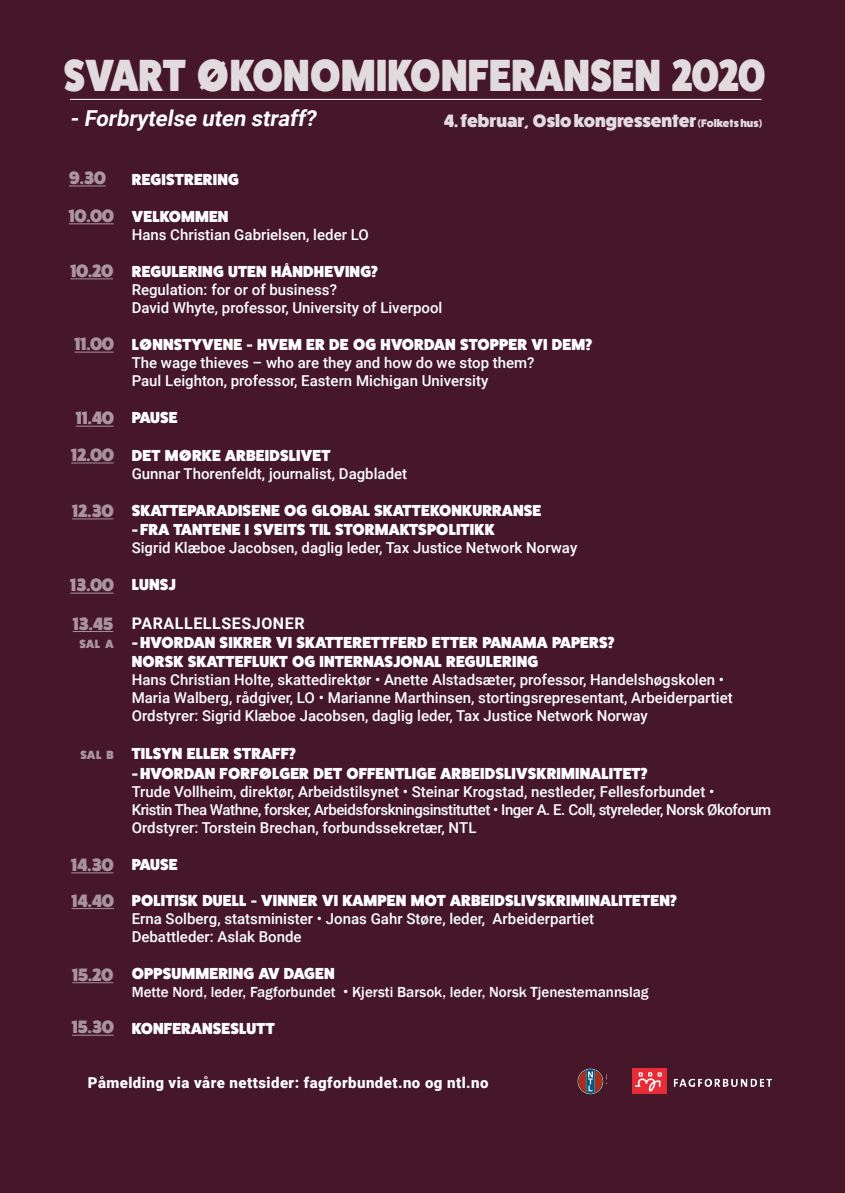
<style>
.page{position:relative;width:845px;height:1193px;background:#fff}
.page>*{position:absolute;margin:0;border:0;box-sizing:border-box;transform-origin:0 0}
.t1{font:800 45.2px "Fat Frank";letter-spacing:.01em;color:#fff;scale:.88 1}
.t2{font:italic 700 22px "Roboto";color:#fff}
.t3{font:800 18px/36.8px "Fat Frank";color:#fff}
.t4{font:800 16px "Fat Frank";letter-spacing:.01em;color:#fff}
.t5{font:700 16px "Roboto";letter-spacing:.035em;color:#fff}
.t6{font:500 15px "Roboto";color:#fff}
.t7{font:500 15px "Roboto";letter-spacing:-.03em;color:#fff}
.t8{font:500 15px "Franklin Gothic";color:#fff}
.t9{font:900 15px "Roboto";letter-spacing:.03em;color:#fff}
.t10{font:800 12px "Fat Frank";letter-spacing:.045em;color:#fff}
.s1{font-size:11px}
.s2{font-family:"Roboto"}
</style>
<div class="page">
<div style="left:0;top:0;width:844px;height:1193px;background:#451729"></div>
<hr style="left:70px;top:99px;width:691px;height:1px;background:#fff">
<hr style="left:70px;top:278px;width:43px;height:1px;background:#fff">
<hr style="left:69px;top:223px;width:45px;height:1px;background:#fff">
<hr style="left:69px;top:185px;width:37px;height:1px;background:#fff">
<hr style="left:75px;top:352px;width:39px;height:1px;background:#fff">
<hr style="left:76px;top:426px;width:38px;height:1px;background:#fff">
<hr style="left:71px;top:462px;width:43px;height:1px;background:#fff">
<hr style="left:72px;top:518px;width:41px;height:1px;background:#fff">
<hr style="left:70px;top:593px;width:44px;height:1px;background:#fff">
<hr style="left:73px;top:631px;width:40px;height:1px;background:#fff">
<hr style="left:71px;top:872px;width:42px;height:1px;background:#fff">
<hr style="left:72px;top:908px;width:42px;height:1px;background:#fff">
<hr style="left:72px;top:982px;width:41px;height:1px;background:#fff">
<hr style="left:72px;top:1035px;width:42px;height:1px;background:#fff">
<svg style="left:577px;top:1068px;width:26px;height:27px"></svg>
<svg style="left:578px;top:1069px;width:29px;height:24px"></svg>
<img style="left:632px;top:1068px;width:139px;height:26px">
<h1 class="t1" style="left:64px;top:50px;width:797px">SVART ØKONOMIKONFERANSEN 2020</h1>
<p class="t3" style="left:443px;top:102px;width:319px">4. februar, Oslo kongressenter <span class="s1">(Folkets hus)</span></p>
<p class="t2" style="left:70px;top:103px;width:252px">-Forbrytelse uten straff?</p>
<p class="t3" style="left:69px;top:160px;width:38px">9.30</p>
<p class="t3" style="left:69px;top:198px;width:46px">10.00</p>
<p class="t3" style="left:70px;top:253px;width:44px">10.20</p>
<p class="t3" style="left:75px;top:326px;width:41px">11.00</p>
<p class="t3" style="left:71px;top:400px;width:44px">11.40<br>12.00</p>
<p class="t3" style="left:72px;top:493px;width:43px">12.30</p>
<p class="t3" style="left:70px;top:566px;width:45px;line-height:38.4px">13.00<br>13.45</p>
<p class="t10" style="left:79px;top:637px;width:36px">SAL A</p>
<p class="t10" style="left:80px;top:748px;width:35px">SAL B</p>
<p class="t3" style="left:71px;top:847px;width:44px;line-height:35.7px">14.30<br>14.40</p>
<p class="t3" style="left:72px;top:956px;width:42px">15.20</p>
<p class="t3" style="left:72px;top:1009px;width:43px">15.30</p>
<p class="t4" style="left:132px;top:170px;width:109px">REGISTRERING</p>
<p class="t4" style="left:132px;top:207px;width:98px">VELKOMMEN</p>
<p class="t6" style="left:132px;top:224px;width:238px">Hans Christian Gabrielsen, leder LO</p>
<p class="t4" style="left:132px;top:262px;width:247px">REGULERING UTEN HÅNDHEVING?</p>
<p class="t6" style="left:132px;top:279px;width:207px">Regulation: for or of business?</p>
<p class="t6" style="left:132px;top:297px;width:312px">David Whyte, professor, University of Liverpool</p>
<p class="t4" style="left:132px;top:336px;width:462px">LØNNSTYVENE - HVEM ER DE OG HVORDAN STOPPER VI DEM?</p>
<p class="t6" style="left:132px;top:352px;width:404px">The wage thieves – who are they and how do we stop them?</p>
<p class="t6" style="left:132px;top:370px;width:358px">Paul Leighton, professor, Eastern Michigan University</p>
<p class="t4" style="left:132px;top:409px;width:47px">PAUSE</p>
<p class="t4" style="left:132px;top:446px;width:200px">DET MØRKE ARBEIDSLIVET</p>
<p class="t6" style="left:132px;top:463px;width:277px">Gunnar Thorenfeldt, journalist, Dagbladet</p>
<p class="t4" style="left:132px;top:501px;width:411px">SKATTEPARADISENE OG GLOBAL SKATTEKONKURRANSE</p>
<p class="t4" style="left:132px;top:520px;width:364px">- FRA TANTENE I SVEITS TIL STORMAKTSPOLITIKK</p>
<p class="t6" style="left:132px;top:537px;width:447px">Sigrid Klæboe Jacobsen, daglig leder, Tax Justice Network Norway</p>
<p class="t4" style="left:132px;top:576px;width:45px">LUNSJ</p>
<p class="t5" style="left:132px;top:612px;width:174px">PARALLELLSESJONER</p>
<p class="t4" style="left:132px;top:633px;width:484px">- HVORDAN SIKRER VI SKATTERETTFERD ETTER PANAMA PAPERS?</p>
<p class="t4" style="left:132px;top:652px;width:408px">NORSK SKATTEFLUKT OG INTERNASJONAL REGULERING</p>
<p class="t6" style="left:132px;top:669px;width:593px">Hans Christian Holte, skattedirektør • Anette Alstadsæter, professor, Handelshøgskolen •</p>
<p class="t6" style="left:132px;top:687px;width:602px">Maria Walberg, rådgiver, LO • Marianne Marthinsen, stortingsrepresentant, Arbeiderpartiet</p>
<p class="t6" style="left:132px;top:705px;width:517px">Ordstyrer: Sigrid Klæboe Jacobsen, daglig leder, Tax Justice Network Norway</p>
<p class="t4" style="left:132px;top:745px;width:165px">TILSYN ELLER STRAFF?</p>
<p class="t4" style="left:132px;top:764px;width:517px">- HVORDAN FORFØLGER DET OFFENTLIGE ARBEIDSLIVSKRIMINALITET?</p>
<p class="t6" style="left:132px;top:781px;width:584px">Trude Vollheim, direktør, Arbeidstilsynet • Steinar Krogstad, nestleder, Fellesforbundet •</p>
<p class="t7" style="left:132px;top:799px;width:641px">Kristin Thea Wathne, forsker, Arbeidsforskningsinstituttet • Inger A. E. Coll, styreleder, Norsk Økoforum</p>
<p class="t6" style="left:132px;top:817px;width:346px">Ordstyrer: Torstein Brechan, forbundssekretær, NTL</p>
<p class="t4" style="left:132px;top:855px;width:47px">PAUSE</p>
<p class="t4" style="left:132px;top:891px;width:546px">POLITISK DUELL - VINNER VI KAMPEN MOT ARBEIDSLIVSKRIMINALITETEN?</p>
<p class="t6" style="left:132px;top:908px;width:464px">Erna Solberg, statsminister • Jonas Gahr Støre, leder, Arbeiderpartiet</p>
<p class="t6" style="left:132px;top:926px;width:171px">Debattleder: Aslak Bonde</p>
<p class="t4" style="left:132px;top:964px;width:204px">OPPSUMMERING AV DAGEN</p>
<p class="t8" style="left:132px;top:983px;width:518px">Mette Nord, leder, Fagforbundet <span class="s2">•</span> Kjersti Barsok, leder, Norsk Tjenestemannslag</p>
<p class="t4" style="left:132px;top:1020px;width:145px">KONFERANSESLUTT</p>
<p class="t9" style="left:88px;top:1072px;width:402px">Påmelding via våre nettsider: fagforbundet.no og ntl.no</p>
</div>
